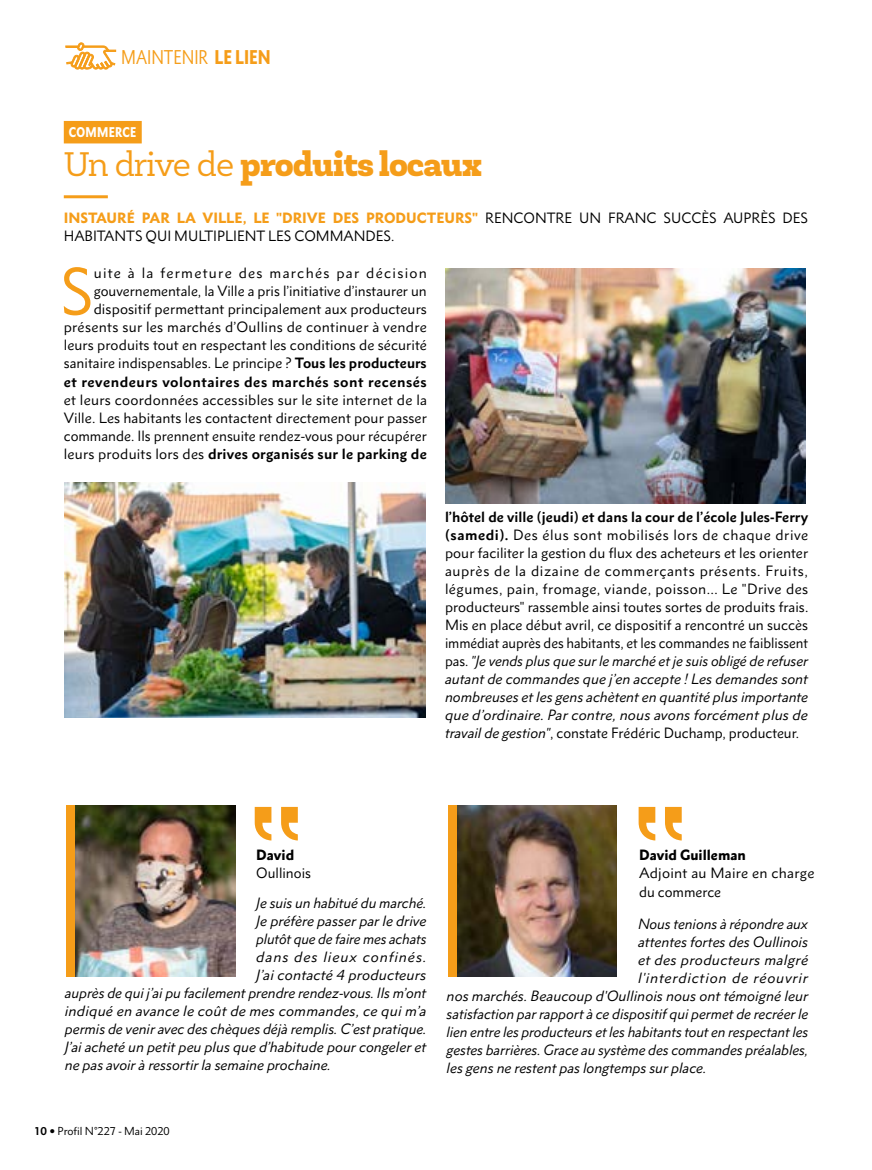
<style>
.page{position:relative;width:872px;height:1170px;background:#fff}
.page>*{position:absolute;margin:0;border:0;box-sizing:border-box;transform-origin:0 0}
.t1{font:60.15px "Metro Nova Pro";color:#f59d19}
.t2{font:900 34.5px "Newslab";letter-spacing:-.03em;color:#f59d19}
.t3{font:condensed 18px "Metro Nova Pro";color:#f59d19}
.t4{font:13.5px/18px "Metro Nova Pro";color:#000;text-align:justify}
.t5{font:italic 13.5px "Metro Nova Pro";color:#000}
.t6{font:13.5px/18px "Metro Nova Pro";letter-spacing:.02em;color:#000}
.t7{font:italic 13.5px "Metro Nova Pro";letter-spacing:.055em;color:#000}
.t8{font:italic 13.5px "Metro Nova Pro";letter-spacing:.025em;color:#000}
.t9{font:italic 13.5px "Metro Nova Pro";letter-spacing:.065em;color:#000}
.t10{font:900 13.5px "Metro Nova Pro";color:#000}
.t11{font:900 condensed 12.75px "Metro Nova Pro";letter-spacing:.02em;color:#fff}
.t12{font:10.5px "Metro Nova Pro";color:#000}
.s1{font-weight:900}
.s2{font-weight:400}
.s3{font-weight:900;color:#f59d19}
.s4{font-weight:700}
.s5{font-style:italic}
</style>
<div class="page">
<div style="left:64px;top:121px;width:78px;height:22px;background:#f59d19"></div>
<hr style="left:64px;top:195px;width:44px;height:3px;background:#f59d19">
<svg style="left:255px;top:806px;width:43px;height:34px"></svg>
<img style="left:75px;top:805px;width:160px;height:171px">
<div style="left:66px;top:805px;width:9px;height:171px;background:#f59d19"></div>
<svg style="left:638px;top:806px;width:43px;height:34px"></svg>
<img style="left:456px;top:805px;width:161px;height:171px">
<div style="left:447px;top:805px;width:9px;height:171px;background:#f59d19"></div>
<img style="left:65px;top:482px;width:360px;height:235px">
<img style="left:445px;top:268px;width:360px;height:235px">
<svg style="left:66px;top:42px;width:50px;height:27px"></svg>
<h3 class="t3" style="left:121px;top:46px;width:151px">MAINTENIR <span class="s1">LE LIEN</span></h3>
<p class="t11" style="left:69px;top:124px;width:69px">COMMERCE</p>
<h2 class="t2" style="left:64px;top:142px;width:420px"><span class="s2">Un drive de</span> produits locaux</h2>
<p class="t4" style="left:64px;top:209px;width:746px"><span class="s3">INSTAURÉ PAR LA VILLE, LE "DRIVE DES PRODUCTEURS"</span> RENCONTRE UN FRANC SUCCÈS AUPRÈS DES<br>HABITANTS QUI MULTIPLIENT LES COMMANDES.</p>
<h1 class="t1" style="left:60px;top:254px;width:35px">S</h1>
<p class="t4" style="left:64px;top:264px;width:365px;text-align:right">uite à la fermeture des marchés par décision gouvernementale, la Ville a pris l’initiative d’instaurer un dispositif permettant principalement aux producteurs présents sur les marchés d’Oullins de continuer à vendre leurs produits tout en respectant les conditions de sécurité sanitaire indispensables. Le principe ? <span class="s4">Tous les producteurs et revendeurs volontaires des marchés sont recensés</span></p>
<p class="t4" style="left:64px;top:390px;width:365px">et leurs coordonnées accessibles sur le site internet de la Ville. Les habitants les contactent directement pour passer commande. Ils prennent ensuite rendez-vous pour récupérer leurs produits lors des <span class="s4">drives organisés sur le parking de</span></p>
<p class="t4" style="left:445px;top:507px;width:365px"><span class="s4">l’hôtel de ville (jeudi) et dans la cour de l’école Jules-Ferry (samedi).</span> Des élus sont mobilisés lors de chaque drive pour faciliter la gestion du flux des acheteurs et les orienter auprès de la dizaine de commerçants présents. Fruits, légumes, pain, fromage, viande, poisson… Le "Drive des producteurs" rassemble ainsi toutes sortes de produits frais.<br>Mis en place début avril, ce dispositif a rencontré un succès immédiat auprès des habitants, et les commandes ne faiblissent pas. <span class="s5">"Je vends plus que sur le marché et je suis obligé de refuser autant de commandes que j’en accepte ! Les demandes sont nombreuses et les gens achètent en quantité plus importante que d’ordinaire. Par contre, nous avons forcément plus de travail de gestion"</span>, constate Frédéric Duchamp, producteur.</p>
<p class="t10" style="left:256px;top:846px;width:39px">David</p>
<p class="t4" style="left:256px;top:864px;width:56px">Oullinois</p>
<p class="t5" style="left:256px;top:894px;width:172px">Je suis un habitué du marché.</p>
<p class="t5" style="left:256px;top:912px;width:172px">Je préfère passer par le drive</p>
<p class="t5" style="left:256px;top:930px;width:172px">plutôt que de faire mes achats</p>
<p class="t9" style="left:256px;top:948px;width:172px">dans des lieux confinés.</p>
<p class="t5" style="left:256px;top:966px;width:172px">J’ai contacté 4 producteurs</p>
<p class="t5" style="left:65px;top:984px;width:363px">auprès de qui j’ai pu facilement prendre rendez-vous. Ils m’ont</p>
<p class="t5" style="left:65px;top:1002px;width:363px">indiqué en avance le coût de mes commandes, ce qui m’a</p>
<p class="t5" style="left:65px;top:1020px;width:363px">permis de venir avec des chèques déjà remplis. C’est pratique.</p>
<p class="t5" style="left:65px;top:1038px;width:363px">J’ai acheté un petit peu plus que d’habitude pour congeler et</p>
<p class="t5" style="left:65px;top:1056px;width:267px">ne pas avoir à ressortir la semaine prochaine.</p>
<p class="t10" style="left:639px;top:846px;width:108px">David Guilleman</p>
<p class="t6" style="left:639px;top:864px;width:177px">Adjoint au Maire en charge du commerce</p>
<p class="t5" style="left:638px;top:915px;width:172px">Nous tenions à répondre aux</p>
<p class="t5" style="left:638px;top:933px;width:172px">attentes fortes des Oullinois</p>
<p class="t8" style="left:638px;top:951px;width:172px">et des producteurs malgré</p>
<p class="t7" style="left:638px;top:969px;width:172px">l'interdiction de réouvrir</p>
<p class="t5" style="left:446px;top:987px;width:363px">nos marchés. Beaucoup d'Oullinois nous ont témoigné leur</p>
<p class="t5" style="left:446px;top:1005px;width:363px">satisfaction par rapport à ce dispositif qui permet de recréer le</p>
<p class="t5" style="left:446px;top:1023px;width:363px">lien entre les producteurs et les habitants tout en respectant les</p>
<p class="t5" style="left:446px;top:1041px;width:363px">gestes barrières. Grace au système des commandes préalables,</p>
<p class="t5" style="left:446px;top:1059px;width:261px">les gens ne restent pas longtemps sur place.</p>
<p class="t12" style="left:34px;top:1123px;width:137px"><span class="s4">10</span> Profil N°227 - Mai 2020</p>
</div>
